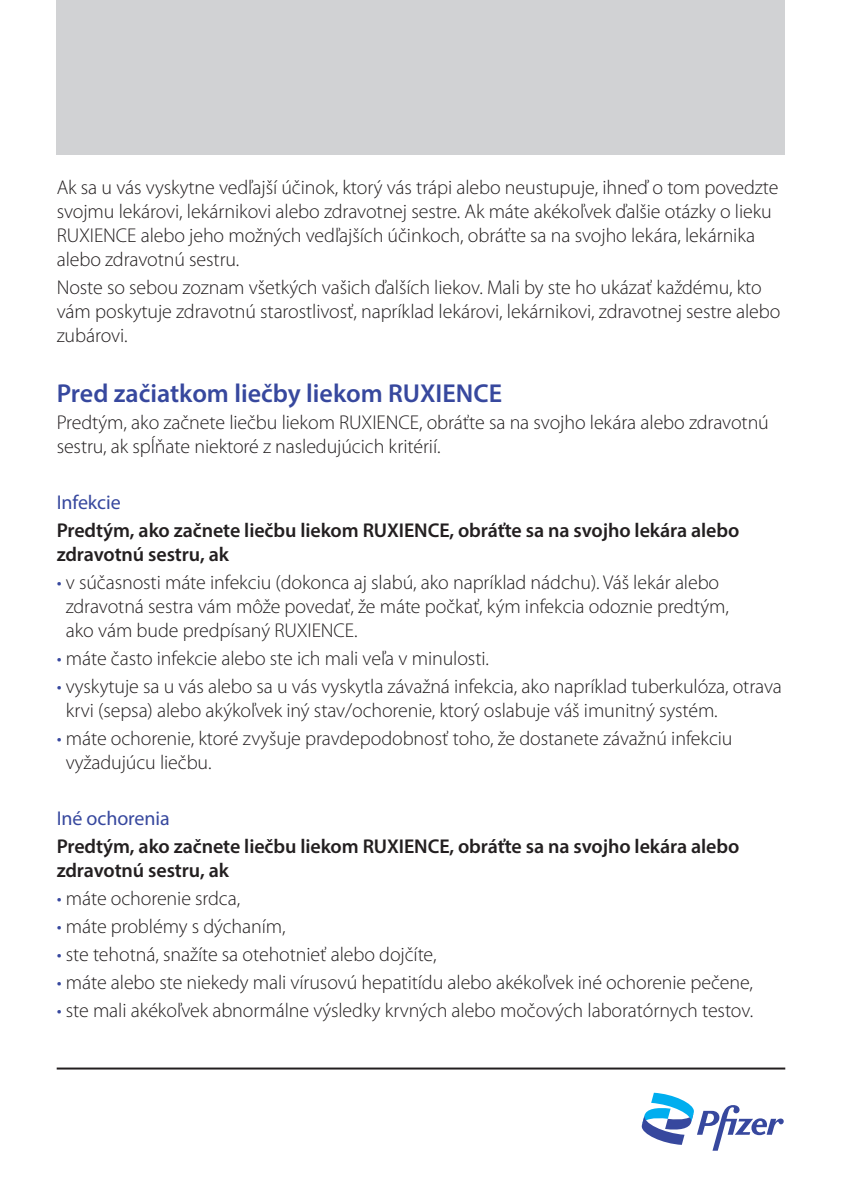
<style>
.page{position:relative;width:842px;height:1191px;background:#fff}
.page>*{position:absolute;margin:0;border:0;box-sizing:border-box;transform-origin:0 0}
.t1{font:600 26px "Myriad Pro";color:#37489e}
.t2{font:300 20px/24px "Myriad Pro";letter-spacing:-.005em;color:#231f20}
.t3{font:600 20px/24px "Myriad Pro";letter-spacing:-.005em;color:#231f20}
.t4{font:20px "Myriad Pro";letter-spacing:-.005em;color:#37489e}
.s1{color:#37489e}
</style>
<div class="page">
<hr style="left:57px;top:1067px;width:728px;height:2px;background:#231f20">
<div style="left:57px;top:0;width:728px;height:155px;background:#d1d2d4"></div>
<svg style="left:642px;top:1092px;width:142px;height:58px"></svg>
<p class="t2" style="left:57px;top:177px;width:723px">Ak sa u vás vyskytne vedľajší účinok, ktorý vás trápi alebo neustupuje, ihneď o tom povedzte svojmu lekárovi, lekárnikovi alebo zdravotnej sestre. Ak máte akékoľvek ďalšie otázky o lieku RUXIENCE alebo jeho možných vedľajších účinkoch, obráťte sa na svojho lekára, lekárnika alebo zdravotnú sestru.</p>
<p class="t2" style="left:57px;top:277px;width:725px">Noste so sebou zoznam všetkých vašich ďalších liekov. Mali by ste ho ukázať každému, kto vám poskytuje zdravotnú starostlivosť, napríklad lekárovi, lekárnikovi, zdravotnej sestre alebo zubárovi.</p>
<h1 class="t1" style="left:57px;top:384px;width:447px">Pred začiatkom liečby liekom RUXIENCE</h1>
<p class="t2" style="left:57px;top:412px;width:714px">Predtým, ako začnete liečbu liekom RUXIENCE, obráťte sa na svojho lekára alebo zdravotnú sestru, ak spĺňate niektoré z nasledujúcich kritérií.</p>
<p class="t4" style="left:57px;top:495px;width:66px">Infekcie</p>
<p class="t3" style="left:57px;top:520px;width:684px">Predtým, ako začnete liečbu liekom RUXIENCE, obráťte sa na svojho lekára alebo zdravotnú sestru, ak</p>
<p class="t2" style="left:66px;top:572px;width:665px;text-indent:-9px"><span class="s1">•</span> v súčasnosti máte infekciu (dokonca aj slabú, ako napríklad nádchu). Váš lekár alebo zdravotná sestra vám môže povedať, že máte počkať, kým infekcia odoznie predtým, ako vám bude predpísaný RUXIENCE.</p>
<p class="t2" style="left:57px;top:648px;width:434px"><span class="s1">•</span> máte často infekcie alebo ste ich mali veľa v minulosti.</p>
<p class="t2" style="left:66px;top:676px;width:718px;text-indent:-9px"><span class="s1">•</span> vyskytuje sa u vás alebo sa u vás vyskytla závažná infekcia, ako napríklad tuberkulóza, otrava krvi (sepsa) alebo akýkoľvek iný stav/ochorenie, ktorý oslabuje váš imunitný systém.</p>
<p class="t2" style="left:66px;top:728px;width:668px;text-indent:-9px"><span class="s1">•</span> máte ochorenie, ktoré zvyšuje pravdepodobnosť toho, že dostanete závažnú infekciu vyžadujúcu liečbu.</p>
<p class="t4" style="left:57px;top:811px;width:114px">Iné ochorenia</p>
<p class="t3" style="left:57px;top:836px;width:684px">Predtým, ako začnete liečbu liekom RUXIENCE, obráťte sa na svojho lekára alebo zdravotnú sestru, ak</p>
<p class="t2" style="left:57px;top:888px;width:185px"><span class="s1">•</span> máte ochorenie srdca,</p>
<p class="t2" style="left:57px;top:916px;width:230px"><span class="s1">•</span> máte problémy s dýchaním,</p>
<p class="t2" style="left:57px;top:944px;width:381px"><span class="s1">•</span> ste tehotná, snažíte sa otehotnieť alebo dojčíte,</p>
<p class="t2" style="left:57px;top:972px;width:698px"><span class="s1">•</span> máte alebo ste niekedy mali vírusovú hepatitídu alebo akékoľvek iné ochorenie pečene,</p>
<p class="t2" style="left:57px;top:1000px;width:698px"><span class="s1">•</span> ste mali akékoľvek abnormálne výsledky krvných alebo močových laboratórnych testov.</p>
</div>
